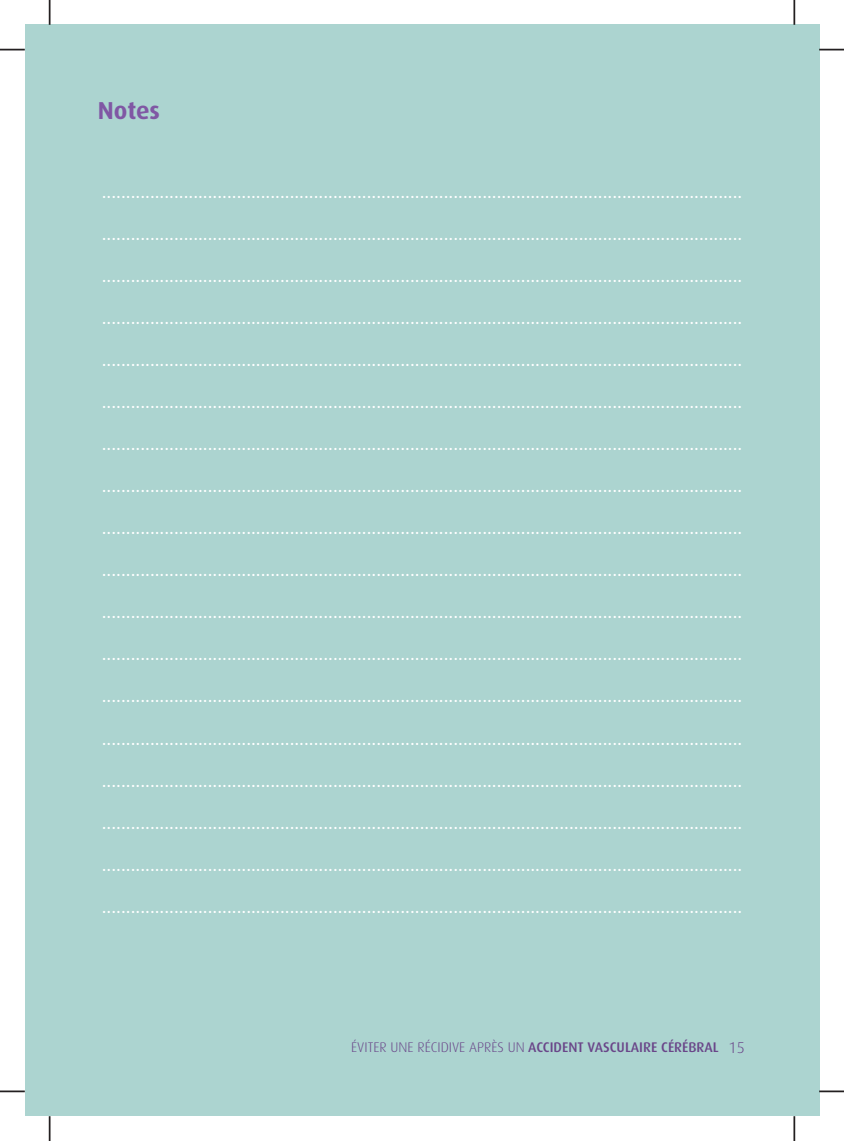
<style>
.page{position:relative;width:844px;height:1141px;background:#fff}
.page>*{position:absolute;margin:0;border:0;box-sizing:border-box;transform-origin:0 0}
.t1{font:700 24.5px "Dax";letter-spacing:-.005em;color:#8057a4}
.t2{font:19.25px/42px "Dax";color:#fff;text-align:justify}
.t3{font:500 14px "Dax";color:#6a4689}
.s1{font-weight:300}
.s2{font-weight:300;font-size:15.75px}
</style>
<div class="page">
<div style="left:25px;top:25px;width:794px;height:1091px;background:#acd4d0"></div>
<svg style="left:0;top:49px;width:25px;height:1px"></svg>
<svg style="left:49px;top:0;width:1px;height:25px"></svg>
<svg style="left:819px;top:49px;width:24px;height:1px"></svg>
<hr style="left:793px;top:0;width:2px;height:25px;background:#231f20">
<hr style="left:0;top:1090px;width:25px;height:2px;background:#231f20">
<svg style="left:49px;top:1116px;width:1px;height:25px"></svg>
<hr style="left:819px;top:1090px;width:24px;height:2px;background:#231f20">
<hr style="left:793px;top:1116px;width:2px;height:25px;background:#231f20">
<p class="t1" style="left:98px;top:97px;width:64px">Notes</p>
<p class="t2" style="left:102px;top:171px;width:642px">..................................................................................................................................... ..................................................................................................................................... ..................................................................................................................................... ..................................................................................................................................... ..................................................................................................................................... ..................................................................................................................................... ..................................................................................................................................... ..................................................................................................................................... ..................................................................................................................................... ..................................................................................................................................... ..................................................................................................................................... ..................................................................................................................................... ..................................................................................................................................... ..................................................................................................................................... ..................................................................................................................................... ..................................................................................................................................... ..................................................................................................................................... .....................................................................................................................................</p>
<p class="t3" style="left:351px;top:1039px;width:395px"><span class="s1">éVITER UNE RÉCIDIVE APRÈS UN</span> ACCIDENT VASCULAIRE CÉRÉBRAL <span class="s2">15</span></p>
</div>
